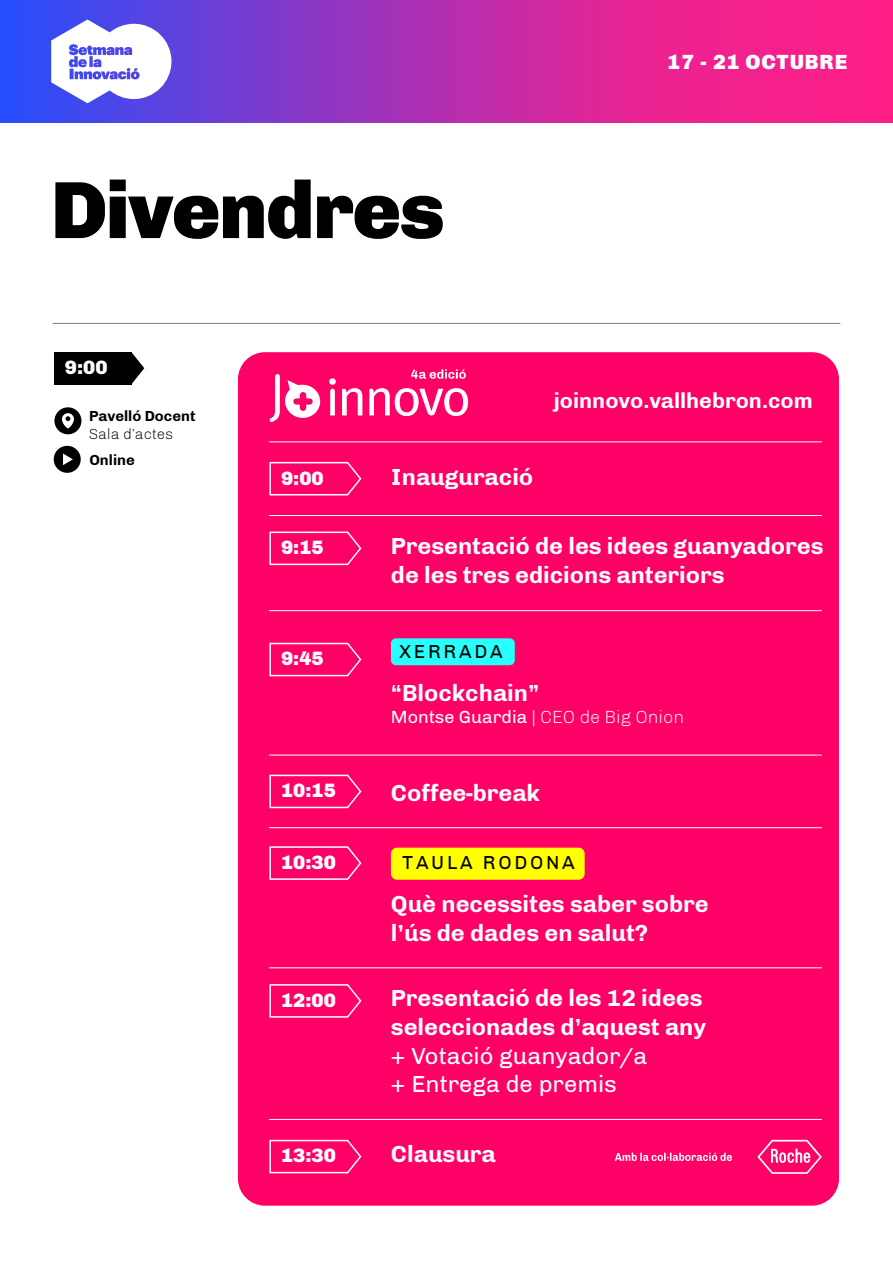
<style>
.page{position:relative;width:893px;height:1263px;background:#fff}
.page>*{position:absolute;margin:0;border:0;box-sizing:border-box;transform-origin:0 0}
.t1{font:900 81.3px "Chivo";letter-spacing:-.02em;color:#000}
.t2{font:700 23.85px/28.5px "Chivo";color:#fff}
.t3{font:23.85px/28.5px "Chivo";color:#fff}
.t4{font:700 21.9px "Chivo";color:#fff}
.t5{font:900 21px "Chivo";letter-spacing:.04em;color:#fff}
.t6{font:900 19.8px "Chivo";color:#fff}
.t7{font:19.2px "Chivo";letter-spacing:.14em;color:#000}
.t8{font:300 18px "Chivo";color:#fff}
.t9{font:700 15px "Chivo";color:#000}
.t10{font:300 15px "Chivo";color:#000}
.s1{font-weight:400}
</style>
<div class="page">
<div style="left:54px;top:352px;width:77px;height:32px;background:#000"></div>
<svg style="left:0;top:0;width:893px;height:123px"></svg>
<svg style="left:131px;top:352px;width:13px;height:32px"></svg>
<hr style="left:53px;top:323px;width:787px;height:1px;background:#808080">
<div style="left:238px;top:352px;width:601px;height:854px;background:#f06;border-radius:27px"></div>
<svg style="left:269px;top:461px;width:93px;height:35px"></svg>
<svg style="left:269px;top:531px;width:93px;height:35px"></svg>
<svg style="left:269px;top:642px;width:93px;height:35px"></svg>
<svg style="left:269px;top:846px;width:93px;height:34px"></svg>
<svg style="left:269px;top:984px;width:93px;height:34px"></svg>
<svg style="left:269px;top:1139px;width:93px;height:35px"></svg>
<svg style="left:269px;top:774px;width:93px;height:35px"></svg>
<svg style="left:615px;top:1153px;width:117px;height:8px"></svg>
<hr style="left:269px;top:515px;width:553px;height:1px;background:#fff">
<hr style="left:269px;top:441px;width:553px;height:1px;background:#fff">
<hr style="left:269px;top:610px;width:553px;height:1px;background:#fff">
<hr style="left:269px;top:755px;width:553px;height:1px;background:#fff">
<hr style="left:269px;top:827px;width:553px;height:1px;background:#fff">
<hr style="left:269px;top:967px;width:553px;height:1px;background:#fff">
<hr style="left:269px;top:1119px;width:553px;height:1px;background:#fff">
<div style="left:391px;top:638px;width:124px;height:27px;background:#26fffc;border-radius:5px"></div>
<div style="left:391px;top:848px;width:194px;height:32px;background:#ff0;border-radius:6px"></div>
<svg style="left:757px;top:1140px;width:65px;height:34px"></svg>
<svg style="left:269px;top:369px;width:199px;height:53px"></svg>
<div style="left:54px;top:407px;width:27px;height:27px;background:#000;border-radius:50%"></div>
<svg style="left:62px;top:413px;width:12px;height:15px"></svg>
<div style="left:54px;top:446px;width:27px;height:27px;background:#000;border-radius:50%"></div>
<svg style="left:63px;top:453px;width:10px;height:12px"></svg>
<svg style="left:51px;top:20px;width:120px;height:83px"></svg>
<h1 class="t1" style="left:51px;top:162px;width:396px">Divendres</h1>
<p class="t5" style="left:668px;top:49px;width:181px">17 - 21 OCTUBRE</p>
<p class="t6" style="left:65px;top:355px;width:44px">9:00</p>
<p class="t9" style="left:89px;top:407px;width:108px">Pavelló Docent</p>
<p class="t10" style="left:89px;top:425px;width:86px">Sala d’actes</p>
<p class="t9" style="left:89px;top:451px;width:47px">Online</p>
<p class="t6" style="left:281px;top:466px;width:44px">9:00</p>
<p class="t4" style="left:554px;top:388px;width:260px">joinnovo.vallhebron.com</p>
<p class="t2" style="left:391px;top:462px;width:144px">Inauguració</p>
<p class="t6" style="left:281px;top:536px;width:44px">9:15</p>
<p class="t2" style="left:391px;top:532px;width:434px">Presentació de les idees guanyadores de les tres edicions anteriors</p>
<p class="t6" style="left:281px;top:647px;width:44px">9:45</p>
<p class="t7" style="left:399px;top:640px;width:105px">XERRADA</p>
<p class="t2" style="left:391px;top:679px;width:150px">“Blockchain”</p>
<p class="t8" style="left:391px;top:706px;width:295px"><span class="s1">Montse Guardia</span> | CEO de Big Onion</p>
<p class="t6" style="left:281px;top:779px;width:56px">10:15</p>
<p class="t2" style="left:391px;top:779px;width:151px">Coffee-break</p>
<p class="t6" style="left:281px;top:850px;width:56px">10:30</p>
<p class="t7" style="left:402px;top:851px;width:174px">TAULA RODONA</p>
<p class="t2" style="left:391px;top:890px;width:319px">Què necessites saber sobre l’ús de dades en salut?</p>
<p class="t6" style="left:281px;top:988px;width:56px">12:00</p>
<p class="t2" style="left:391px;top:984px;width:317px">Presentació de les 12 idees seleccionades d’aquest any</p>
<p class="t3" style="left:391px;top:1041px;width:258px">+ Votació guanyador/a + Entrega de premis</p>
<p class="t6" style="left:281px;top:1144px;width:56px">13:30</p>
<p class="t2" style="left:391px;top:1140px;width:106px">Clausura</p>
</div>
